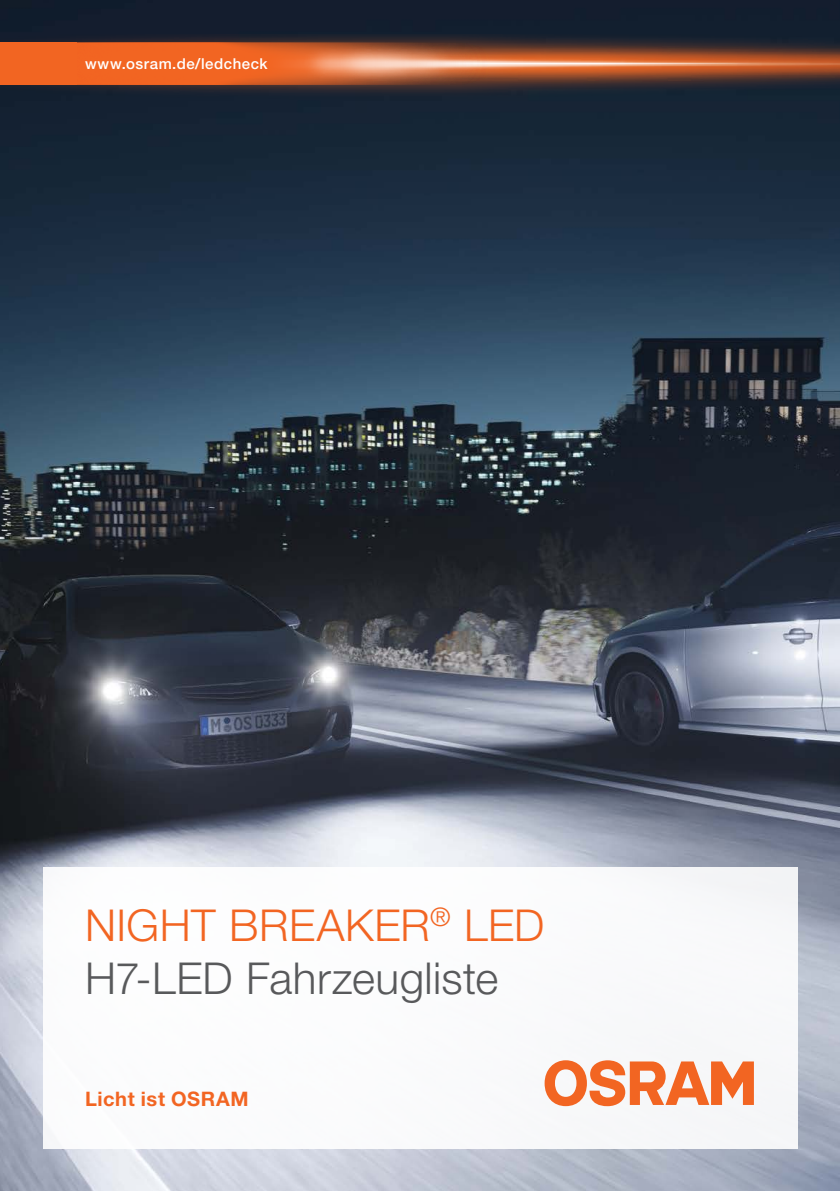
<style>
.page{position:relative;width:840px;height:1191px;background:#fff}
.page>*{position:absolute;margin:0;border:0;box-sizing:border-box;transform-origin:0 0}
.t1{font:300 44px/53.2px "Helvetica Neue LT Pro";letter-spacing:.01em;color:#58595b}
.t2{font:700 20px "Helvetica Neue LT Pro";letter-spacing:.03em;color:#f26522}
.t3{font:500 15px "Helvetica Neue LT Pro";letter-spacing:.035em;color:#fff}
.s1{color:#f26522}
</style>
<div class="page">
<img style="left:0;top:0;width:839px;height:1191px">
<div style="left:0;top:98px;width:817px;height:6px;background:#142434"></div>
<svg style="left:0;top:34px;width:839px;height:64px"></svg>
<div style="left:76px;top:42px;width:432px;height:43px;background:#f26522"></div>
<img style="left:250px;top:34px;width:36px;height:70px">
<img style="left:286px;top:34px;width:220px;height:70px">
<div style="left:0;top:42px;width:76px;height:43px;background:#f26522"></div>
<div style="left:43px;top:866px;width:754px;height:282px;background:#fff"></div>
<svg style="left:544px;top:1060px;width:209px;height:46px"></svg>
<p class="t3" style="left:85px;top:54px;width:184px">www.osram.de/ledcheck</p>
<p class="t1" style="left:85px;top:897px;width:460px"><span class="s1">NIGHT BREAKER</span><sup>®</sup> <span class="s1">LED<br></span>H7-LED Fahrzeugliste</p>
<p class="t2" style="left:85px;top:1086px;width:165px">Licht ist OSRAM</p>
</div>
